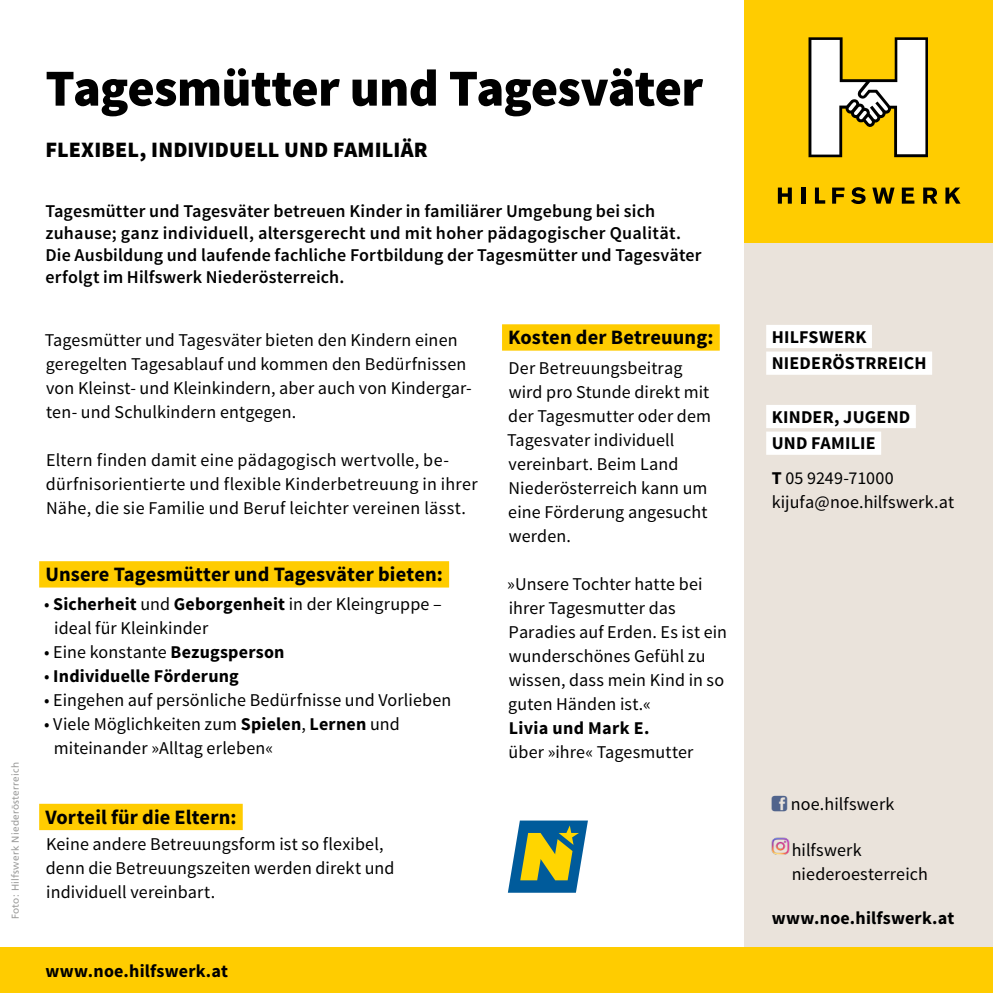
<style>
.page{position:relative;width:993px;height:993px;background:#fff}
.page>*{position:absolute;margin:0;border:0;box-sizing:border-box;transform-origin:0 0}
.t1{font:900 52px "Source Sans Pro";letter-spacing:-.02em;color:#000}
.t2{font:900 22px "Source Sans Pro";letter-spacing:.005em;color:#000}
.t3{font:700 20.4px "Source Sans Pro";letter-spacing:.005em;color:#000}
.t4{font:18px/24px "Source Sans Pro";letter-spacing:.01em;color:#000}
.t5{font:600 18px/22px "Source Sans Pro";letter-spacing:.01em;color:#000}
.t6{font:700 18px/26.6px "Source Sans Pro";letter-spacing:.01em;color:#000}
.t7{font:10px "Frutiger";letter-spacing:.02em;color:#9d9d9c}
.s1{font-weight:700}
.s2{font-weight:400}
</style>
<div class="page">
<div style="left:744px;top:218px;width:248px;height:729px;background:#eae3db"></div>
<img style="left:771px;top:837px;width:19px;height:18px">
<div style="left:766px;top:325px;width:105px;height:23px;background:#fff"></div>
<div style="left:766px;top:351px;width:165px;height:23px;background:#fff"></div>
<div style="left:766px;top:405px;width:149px;height:23px;background:#fff"></div>
<div style="left:766px;top:431px;width:114px;height:23px;background:#fff"></div>
<div style="left:0;top:947px;width:992px;height:45px;background:#fc0"></div>
<div style="left:744px;top:0;width:248px;height:242px;background:#fc0"></div>
<svg style="left:808px;top:37px;width:119px;height:120px"></svg>
<svg style="left:945px;top:187px;width:15px;height:16px"></svg>
<svg style="left:777px;top:187px;width:14px;height:16px"></svg>
<hr style="left:801px;top:187px;width:4px;height:16px;background:#000">
<svg style="left:814px;top:187px;width:11px;height:16px"></svg>
<svg style="left:832px;top:187px;width:12px;height:16px"></svg>
<svg style="left:851px;top:187px;width:14px;height:17px"></svg>
<svg style="left:872px;top:187px;width:22px;height:16px"></svg>
<svg style="left:901px;top:187px;width:13px;height:16px"></svg>
<svg style="left:923px;top:187px;width:14px;height:16px"></svg>
<svg style="left:508px;top:820px;width:79px;height:72px;background:#749879"></svg>
<div style="left:39px;top:561px;width:410px;height:26px;background:#fc0"></div>
<div style="left:39px;top:803px;width:204px;height:26px;background:#fc0"></div>
<div style="left:502px;top:324px;width:217px;height:26px;background:#fc0"></div>
<p class="t7" style="left:9px;top:918px;width:158px;rotate:-90deg">Foto: Hilfswerk Niederösterreich</p>
<h1 class="t1" style="left:45px;top:54px;width:659px">Tagesmütter und Tagesväter</h1>
<p class="t2" style="left:45px;top:135px;width:384px">FLEXIBEL, INDIVIDUELL UND FAMILIÄR</p>
<p class="t5" style="left:45px;top:201px;width:657px">Tagesmütter und Tagesväter betreuen Kinder in familiärer Umgebung bei sich zuhause; ganz individuell, altersgerecht und mit hoher pädagogischer Qualität.<br>Die Ausbildung und laufende fachliche Fortbildung der Tagesmütter und Tagesväter erfolgt im Hilfswerk Niederösterreich.</p>
<p class="t4" style="left:45px;top:328px;width:428px">Tagesmütter und Tagesväter bieten den Kindern einen geregelten Tagesablauf und kommen den Bedürfnissen von Kleinst- und Kleinkindern, aber auch von Kindergar&shy;ten- und Schulkindern entgegen.</p>
<p class="t4" style="left:46px;top:448px;width:433px">Eltern finden damit eine pädagogisch wertvolle, be&shy;dürfnisorientierte und flexible Kinderbetreuung in ihrer<br>Nähe, die sie Familie und Beruf leichter vereinen lässt.</p>
<p class="t3" style="left:45px;top:561px;width:399px">Unsere Tagesmütter und Tagesväter bieten:</p>
<p class="t4" style="left:54px;top:592px;width:389px;text-indent:-10px">• <span class="s1">Sicherheit</span> und <span class="s1">Geborgenheit</span> in der Kleingruppe – ideal für Kleinkinder</p>
<p class="t4" style="left:44px;top:640px;width:242px">• Eine konstante <span class="s1">Bezugsperson</span></p>
<p class="t6" style="left:44px;top:663px;width:196px"><span class="s2">•</span> Individuelle Förderung</p>
<p class="t4" style="left:44px;top:688px;width:408px">• Eingehen auf persönliche Bedürfnisse und Vorlieben</p>
<p class="t4" style="left:54px;top:712px;width:347px;text-indent:-10px">• Viele Möglichkeiten zum <span class="s1">Spielen</span>, <span class="s1">Lernen</span> und miteinander »Alltag erleben«</p>
<p class="t3" style="left:45px;top:803px;width:192px">Vorteil für die Eltern:</p>
<p class="t4" style="left:46px;top:832px;width:350px">Keine andere Betreuungsform ist so flexibel, denn die Betreuungszeiten werden direkt und individuell vereinbart.</p>
<p class="t6" style="left:45px;top:957px;width:184px">www.noe.hilfswerk.at</p>
<p class="t3" style="left:508px;top:324px;width:207px">Kosten der Betreuung:</p>
<p class="t4" style="left:507px;top:356px;width:205px">Der Betreuungsbeitrag wird pro Stunde direkt mit der Tagesmutter oder dem<br>Tagesvater individuell vereinbart. Beim Land<br>Niederösterreich kann um eine Förderung angesucht werden.</p>
<p class="t4" style="left:507px;top:572px;width:221px">»Unsere Tochter hatte bei ihrer Tagesmutter das<br>Paradies auf Erden. Es ist ein wunderschönes Gefühl zu wissen, dass mein Kind in so guten Händen ist.«</p>
<p class="t6" style="left:508px;top:715px;width:142px">Livia und Mark E.</p>
<p class="t4" style="left:508px;top:740px;width:186px">über »ihre« Tagesmutter</p>
<p class="t6" style="left:771px;top:324px;width:156px">HILFSWERK<br>NIEDERÖSTRREICH</p>
<p class="t6" style="left:771px;top:404px;width:140px">KINDER, JUGEND<br>UND FAMILIE</p>
<p class="t4" style="left:771px;top:466px;width:184px"><span class="s1">T</span> 05 9249-71000 kijufa@noe.hilfswerk.at</p>
<p class="t4" style="left:790px;top:792px;width:105px">noe.hilfswerk</p>
<p class="t4" style="left:791px;top:838px;width:138px">hilfswerk niederoesterreich</p>
<p class="t6" style="left:771px;top:905px;width:184px">www.noe.hilfswerk.at</p>
</div>
